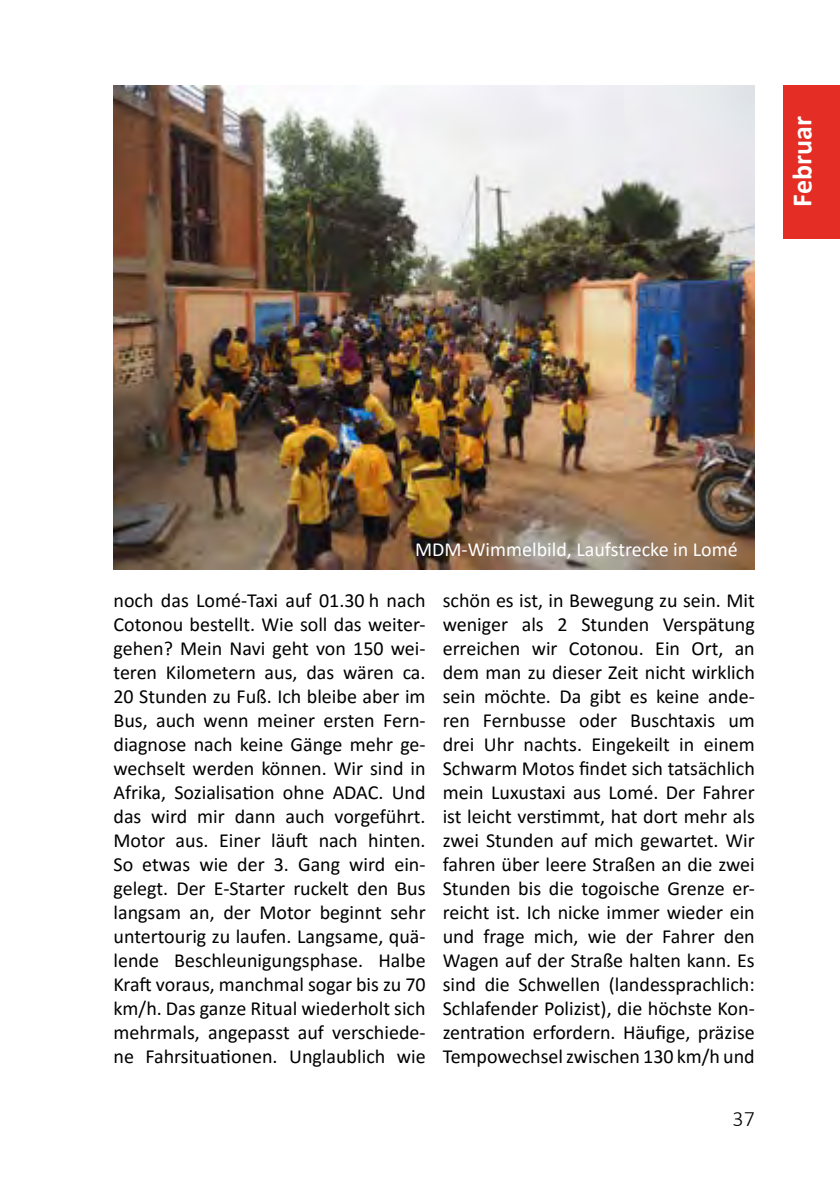
<style>
.page{position:relative;width:840px;height:1191px;background:#fff}
.page>*{position:absolute;margin:0;border:0;box-sizing:border-box;transform-origin:0 0}
.t1{font:700 28px "Calibri";color:#fff}
.t2{font:300 22px "Calibri";color:#000}
.t3{font:20px/24px "Calibri";color:#000;text-align:justify}
.t4{font:20px "Calibri";color:#fff}
</style>
<div class="page">
<img style="left:113px;top:85px;width:641px;height:485px">
<div style="left:782px;top:85px;width:57px;height:153px;background:#e42d25"></div>
<h1 class="t1" style="left:782px;top:207px;width:92px;rotate:-90deg">Februar</h1>
<p class="t4" style="left:415px;top:535px;width:324px">MDM-Wimmelbild, Laufstrecke in Lomé</p>
<p class="t3" style="left:113px;top:588px;width:313px">noch das Lomé-Taxi auf 01.30 h nach Cotonou bestellt. Wie soll das weiter&shy;gehen? Mein Navi geht von 150 wei&shy;teren Kilometern aus, das wären ca.<br>20 Stunden zu Fuß. Ich bleibe aber im Bus, auch wenn meiner ersten Fern&shy;diagnose nach keine Gänge mehr ge&shy;wechselt werden können. Wir sind in Afrika, Sozialisation ohne ADAC. Und das wird mir dann auch vorgeführt.<br>Motor aus. Einer läuft nach hinten.<br>So etwas wie der 3. Gang wird ein&shy;gelegt. Der E-Starter ruckelt den Bus langsam an, der Motor beginnt sehr untertourig zu laufen. Langsame, quä&shy;lende Beschleunigungsphase. Halbe Kraft voraus, manchmal sogar bis zu 70 km/h. Das ganze Ritual wiederholt sich mehrmals, angepasst auf verschiede&shy;ne Fahrsituationen. Unglaublich wie</p>
<p class="t3" style="left:442px;top:588px;width:313px">schön es ist, in Bewegung zu sein. Mit weniger als 2 Stunden Verspätung erreichen wir Cotonou. Ein Ort, an dem man zu dieser Zeit nicht wirklich sein möchte. Da gibt es keine ande&shy;ren Fernbusse oder Buschtaxis um drei Uhr nachts. Eingekeilt in einem Schwarm Motos findet sich tatsächlich mein Luxustaxi aus Lomé. Der Fahrer ist leicht verstimmt, hat dort mehr als zwei Stunden auf mich gewartet. Wir fahren über leere Straßen an die zwei Stunden bis die togoische Grenze er&shy;reicht ist. Ich nicke immer wieder ein und frage mich, wie der Fahrer den Wagen auf der Straße halten kann. Es sind die Schwellen (landessprachlich:<br>Schlafender Polizist), die höchste Kon&shy;zentration erfordern. Häufige, präzise Tempowechsel zwischen 130 km/h und</p>
<p class="t2" style="left:732px;top:1104px;width:24px">37</p>
</div>
